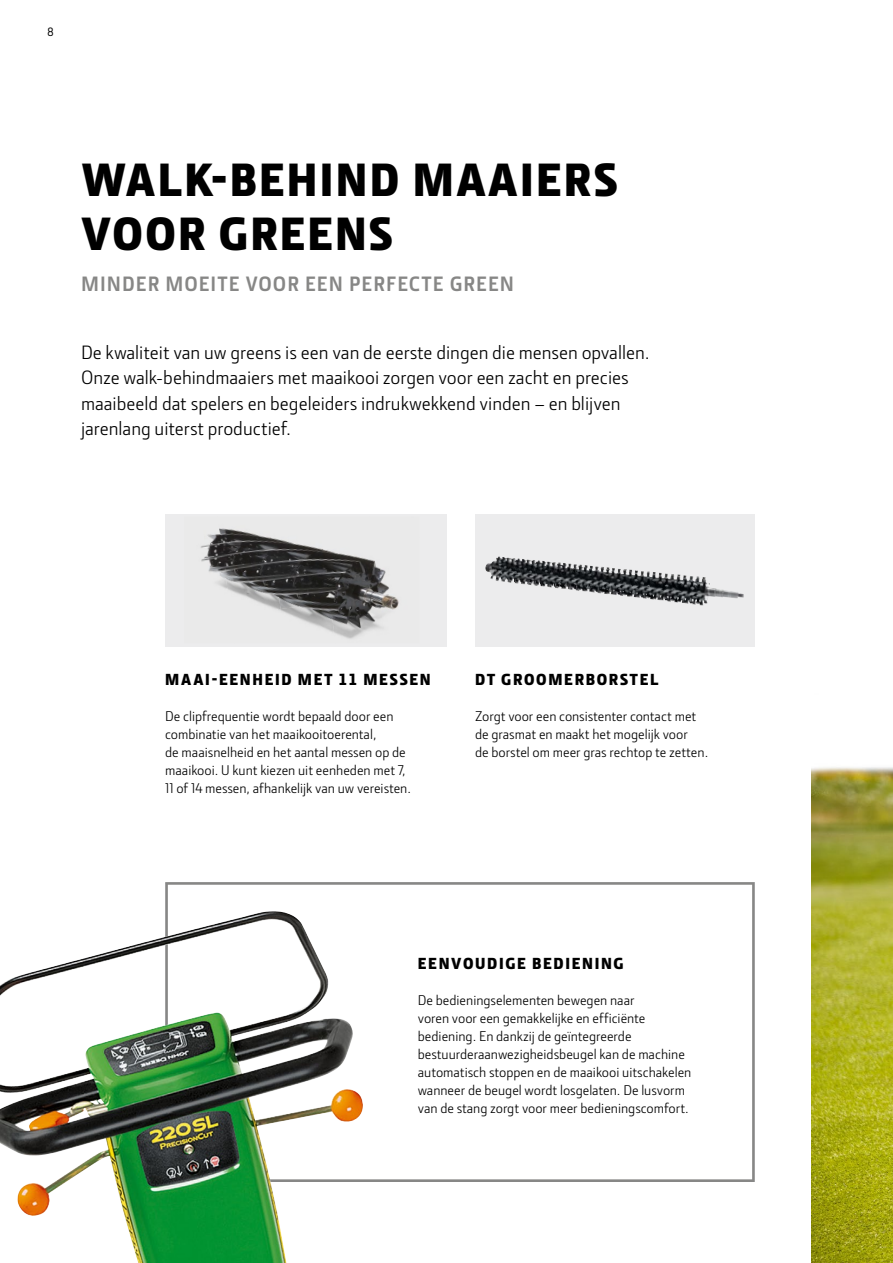
<style>
.page{position:relative;width:893px;height:1263px;background:#fff}
.page>*{position:absolute;margin:0;border:0;box-sizing:border-box;transform-origin:0 0}
.t1{font:900 48px/54px "Section";letter-spacing:.05em;color:#000}
.t2{font:700 21px "JD Sans Pro";letter-spacing:.05em;color:#878786}
.t3{font:19.5px/25.5px "JD Sans Pro";color:#000}
.t4{font:900 16.5px "Section";letter-spacing:.105em;color:#000}
.t5{font:14.25px/18px "JD Sans Pro";color:#000}
.t6{font:500 12px "JD Sans Pro";color:#000}
</style>
<div class="page">
<img style="left:812px;top:767px;width:81px;height:496px">
<svg style="left:165px;top:882px;width:590px;height:300px"></svg>
<img style="left:0;top:911px;width:364px;height:352px">
<div style="left:475px;top:514px;width:280px;height:132px;background:#ececed"></div>
<img style="left:485px;top:556px;width:28px;height:27px">
<div style="left:165px;top:514px;width:281px;height:132px;background:#ececed"></div>
<img style="left:315px;top:625px;width:15px;height:6px">
<img style="left:330px;top:625px;width:50px;height:14px">
<img style="left:201px;top:529px;width:198px;height:96px">
<p class="t6" style="left:47px;top:23px;width:8px">8</p>
<h1 class="t1" style="left:81px;top:152px;width:538px">WALK-BEHIND MAAIERS<br>VOOR GREENS</h1>
<h2 class="t2" style="left:81px;top:270px;width:435px">MINDER MOEITE VOOR EEN PERFECTE GREEN</h2>
<p class="t3" style="left:81px;top:339px;width:570px">De kwaliteit van uw greens is een van de eerste dingen die mensen opvallen.<br>Onze walk-behindmaaiers met maaikooi zorgen voor een zacht en precies maaibeeld dat spelers en begeleiders indrukwekkend vinden – en blijven jarenlang uiterst productief.</p>
<p class="t4" style="left:165px;top:668px;width:267px">MAAI-EENHEID MET 11 MESSEN</p>
<p class="t5" style="left:165px;top:706px;width:247px">De clipfrequentie wordt bepaald door een combinatie van het maaikooitoerental,<br>de maaisnelheid en het aantal messen op de maaikooi. U kunt kiezen uit eenheden met 7, 11 of 14 messen, afhankelijk van uw vereisten.</p>
<p class="t4" style="left:475px;top:668px;width:185px">DT GROOMERBORSTEL</p>
<p class="t5" style="left:475px;top:706px;width:235px">Zorgt voor een consistenter contact met de grasmat en maakt het mogelijk voor<br>de borstel om meer gras rechtop te zetten.</p>
<p class="t4" style="left:418px;top:953px;width:207px">EENVOUDIGE BEDIENING</p>
<p class="t5" style="left:418px;top:991px;width:275px">De bedieningselementen bewegen naar<br>voren voor een gemakkelijke en efficiënte bediening. En dankzij de geïntegreerde bestuurderaanwezigheidsbeugel kan de machine automatisch stoppen en de maaikooi uitschakelen wanneer de beugel wordt losgelaten. De lusvorm van de stang zorgt voor meer bedieningscomfort.</p>
</div>
